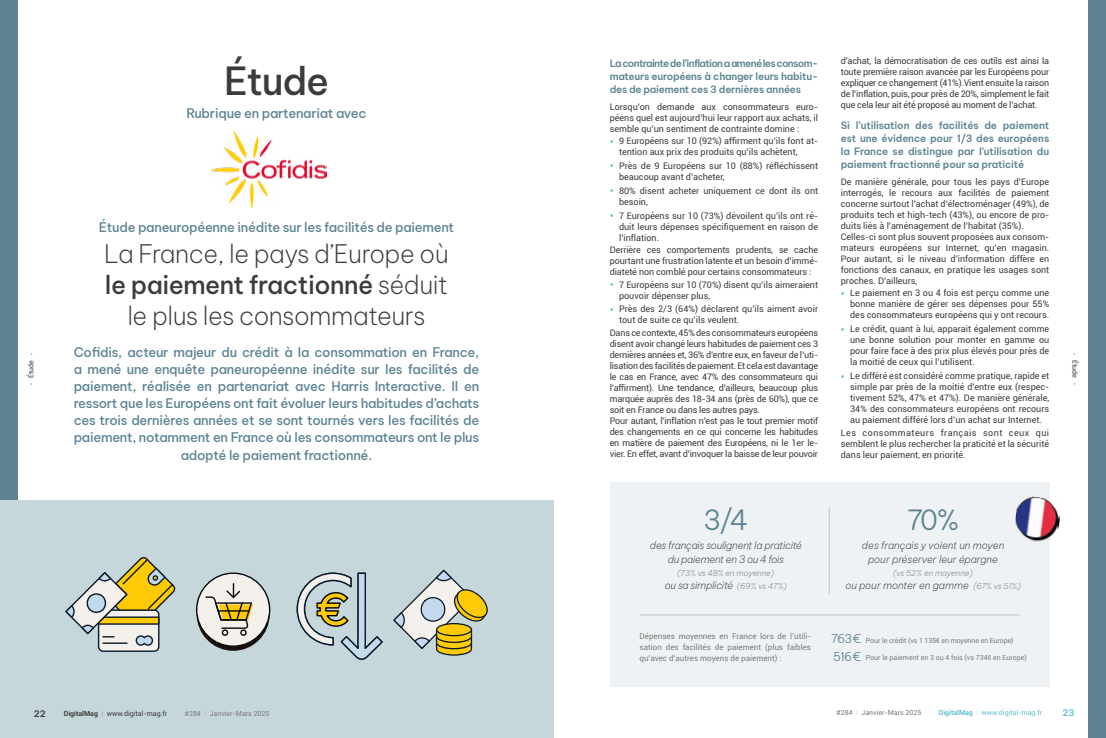
<style>
.page{position:relative;width:1106px;height:738px;background:#fff}
.page>*{position:absolute;margin:0;border:0;box-sizing:border-box;transform-origin:0 0}
.t1{font:500 38px "Be Vietnam Pro";letter-spacing:-.03em;color:#3c3c3b}
.t2{font:300 27.3px "Be Vietnam Pro";color:#5e8494}
.t3{font:200 25px/31px "Be Vietnam Pro";letter-spacing:-.02em;color:#3c3c3b;text-align:center}
.t4{font:500 13px/17px "Be Vietnam Pro";letter-spacing:-.02em;color:#5e8494;text-align:center}
.t5{font:600 10px/13px "Be Vietnam Pro";letter-spacing:-.02em;color:#5e8494;text-align:justify}
.t6{font:italic 200 10px/13.5px "Be Vietnam Pro";letter-spacing:-.015em;color:#3c3c3b;text-align:center}
.t7{font:9px/11px "Roboto";color:#3c3c3b;text-align:justify}
.t8{font:9px/11px "Roboto";letter-spacing:-.02em;color:#3c3c3b}
.t9{font:600 9px "Be Vietnam Pro";color:#3c3c3b}
.t10{font:600 9px "Be Vietnam Pro";color:#64c0cf}
.t11{font:8px/11px "Roboto";color:#7c7b7b;text-align:justify}
.t12{font:italic 200 8px "Be Vietnam Pro";color:#7c7b7b}
.t13{font:7px "Roboto";color:#7c7b7b}
.t14{font:7px "Roboto";color:#3c3c3b}
.t15{font:7px "Roboto";color:#64c0cf}
.s1{font-size:5.5px;color:#5e8494}
.s2{font-weight:500}
.s3{font-size:11.7px;color:#64c0cf}
.s4{font-size:8px;color:#7c7b7b}
.s5{font-family:"Be Vietnam Pro";font-weight:300;font-size:12px;color:#5e8494}
.s6{font-weight:700}
.s7{font-weight:100}
</style>
<div class="page">
<div style="left:1089px;top:0;width:17px;height:737px;background:#5e8494"></div>
<div style="left:0;top:0;width:17px;height:737px;background:#5e8494"></div>
<div style="left:0;top:500px;width:553px;height:237px;background:#c6d7dc"></div>
<svg style="left:65px;top:557px;width:110px;height:94px"></svg>
<svg style="left:196px;top:572px;width:74px;height:74px"></svg>
<svg style="left:296px;top:572px;width:87px;height:88px"></svg>
<svg style="left:393px;top:569px;width:95px;height:86px"></svg>
<img style="left:211px;top:132px;width:115px;height:76px">
<div style="left:609px;top:482px;width:440px;height:204px;background:#eff2f4"></div>
<hr style="left:829px;top:507px;width:1px;height:87px;background:#5e8494">
<img style="left:1015px;top:494px;width:45px;height:49px">
<hr style="left:639px;top:614px;width:380px;height:1px;background:#5e8494">
<p class="t14" style="left:26px;top:385px;width:34px;rotate:-90deg"><span class="s1">•</span> Étude <span class="s1">•</span></p>
<h1 class="t1" style="left:224px;top:49px;width:107px">Étude</h1>
<h3 class="t4" style="left:186px;top:103px;width:181px">Rubrique en partenariat avec</h3>
<h3 class="t4" style="left:99px;top:217px;width:357px">Étude paneuropéenne inédite sur les facilités de paiement</h3>
<h3 class="t3" style="left:104px;top:236px;width:346px">La France, le pays d’Europe où <span class="s2">le paiement fractionné</span> séduit le plus les consommateurs</h3>
<p class="t4" style="left:74px;top:342px;width:407px">Cofidis, acteur majeur du crédit à la consommation en France, a mené une enquête paneuropéenne inédite sur les facilités de paiement, réalisée en partenariat avec Harris Interactive. Il en ressort que les Européens ont fait évoluer leurs habitudes d’achats ces trois dernières années et se sont tournés vers les facilités de paiement, notamment en France où les consommateurs ont le plus adopté le paiement fractionné.</p>
<p class="t5" style="left:609px;top:55px;width:210px">La contrainte de l’inflation a amené les consom&shy;mateurs européens à changer leurs habitu&shy;des de paiement ces 3 dernières années</p>
<p class="t7" style="left:609px;top:100px;width:210px">Lorsqu’on demande aux consommateurs euro&shy;péens quel est aujourd’hui leur rapport aux achats, il semble qu’un sentiment de contrainte domine :</p>
<p class="t7" style="left:619px;top:135px;width:201px;text-indent:-9px"><span class="s3">•</span> 9 Européens sur 10 (92%) affirment qu’ils font at&shy;tention aux prix des produits qu’ils achètent,</p>
<p class="t7" style="left:619px;top:160px;width:200px;text-indent:-9px"><span class="s3">•</span> Près de 9 Européens sur 10 (88%) réfléchissent beaucoup avant d’acheter,</p>
<p class="t7" style="left:619px;top:184px;width:200px;text-indent:-9px"><span class="s3">•</span> 80% disent acheter uniquement ce dont ils ont besoin,</p>
<p class="t7" style="left:619px;top:209px;width:200px;text-indent:-9px"><span class="s3">•</span> 7 Européens sur 10 (73%) dévoilent qu’ils ont ré&shy;duit leurs dépenses spécifiquement en raison de l’inflation.</p>
<p class="t7" style="left:609px;top:244px;width:210px">Derrière ces comportements prudents, se cache pourtant une frustration latente et un besoin d’immé&shy;diateté non comblé pour certains consommateurs :</p>
<p class="t7" style="left:619px;top:278px;width:200px;text-indent:-9px"><span class="s3">•</span> 7 Européens sur 10 (70%) disent qu’ils aimeraient pouvoir dépenser plus,</p>
<p class="t7" style="left:619px;top:303px;width:200px;text-indent:-9px"><span class="s3">•</span> Près des 2/3 (64%) déclarent qu’ils aiment avoir tout de suite ce qu’ils veulent.</p>
<p class="t8" style="left:609px;top:326px;width:210px">Dans ce contexte, 45% des consommateurs européens disent avoir changé leurs habitudes de paiement ces 3 dernières années et, 36% d’entre eux, en faveur de l’uti&shy;lisation des facilités de paiement. Et cela est davantage le cas en France, avec 47% des consommateurs qui l’affirment). Une tendance, d’ailleurs, beaucoup plus marquée auprès des 18-34 ans (près de 60%), que ce soit en France ou dans les autres pays.<br>Pour autant, l’inflation n’est pas le tout premier motif des changements en ce qui concerne les habitudes en matière de paiement des Européens, ni le 1er le&shy;vier. En effet, avant d’invoquer la baisse de leur pouvoir</p>
<h2 class="t2" style="left:703px;top:497px;width:47px">3/4</h2>
<p class="t6" style="left:650px;top:537px;width:153px">des français soulignent la praticité du paiement en 3 ou 4 fois</p>
<p class="t12" style="left:677px;top:566px;width:98px">(73% vs 48% en moyenne)</p>
<p class="t6" style="left:665px;top:577px;width:124px">ou sa simplicité <span class="s4">(69% vs 47%)</span></p>
<p class="t7" style="left:840px;top:54px;width:210px">d’achat, la démocratisation de ces outils est ainsi la toute première raison avancée par les Européens pour expliquer ce changement (41%).Vient ensuite la raison de l’inflation, puis, pour près de 20%, simplement le fait que cela leur ait été proposé au moment de l’achat.</p>
<p class="t5" style="left:840px;top:118px;width:210px">Si l’utilisation des facilités de paiement est une évidence pour 1/3 des européens la France se distingue par l’utilisation du paiement fractionné pour sa praticité</p>
<p class="t7" style="left:840px;top:176px;width:210px;text-align:left">De manière générale, pour tous les pays d’Europe interrogés, le recours aux facilités de paiement concerne surtout l’achat d’électroménager (49%), de produits tech et high-tech (43%), ou encore de pro&shy;duits liés à l’aménagement de l’habitat (35%).<br>Celles-ci sont plus souvent proposées aux consom&shy;mateurs européens sur Internet, qu’en magasin.<br>Pour autant, si le niveau d’information diffère en fonctions des canaux, en pratique les usages sont proches. D’ailleurs,</p>
<p class="t7" style="left:850px;top:287px;width:200px;text-indent:-9px"><span class="s3">•</span> Le paiement en 3 ou 4 fois est perçu comme une bonne manière de gérer ses dépenses pour 55% des consommateurs européens qui y ont recours.</p>
<p class="t7" style="left:850px;top:323px;width:200px;text-indent:-9px"><span class="s3">•</span> Le crédit, quant à lui, apparait également comme une bonne solution pour monter en gamme ou pour faire face à des prix plus élevés pour près de la moitié de ceux qui l’utilisent.</p>
<p class="t7" style="left:850px;top:370px;width:200px;text-indent:-9px"><span class="s3">•</span> Le différé est considéré comme pratique, rapide et simple par près de la moitié d’entre eux (respec&shy;tivement 52%, 47% et 47%). De manière générale, 34% des consommateurs européens ont recours au paiement différé lors d’un achat sur Internet.</p>
<p class="t7" style="left:840px;top:426px;width:210px">Les consommateurs français sont ceux qui semblent le plus rechercher la praticité et la sécurité dans leur paiement, en priorité.</p>
<h2 class="t2" style="left:907px;top:497px;width:54px">70%</h2>
<p class="t6" style="left:862px;top:537px;width:144px">des français y voient un moyen pour préserver leur épargne</p>
<p class="t12" style="left:893px;top:566px;width:81px">(vs 52% en moyenne)</p>
<p class="t6" style="left:845px;top:577px;width:177px">ou pour monter en gamme <span class="s4">(67% vs 51%)</span></p>
<p class="t11" style="left:639px;top:630px;width:173px">Dépenses moyennes en France lors de l’utili&shy;sation des facilités de paiement (plus faibles qu’avec d’autres moyens de paiement) :</p>
<p class="t13" style="left:831px;top:635px;width:184px"><span class="s5">763€</span> Pour le crédit (vs 1 135€ en moyenne en Europe)</p>
<p class="t13" style="left:833px;top:652px;width:195px"><span class="s5">516€</span> Pour le paiement en 3 ou 4 fois (vs 734€ en Europe)</p>
<p class="t14" style="left:1079px;top:352px;width:34px;rotate:90deg"><span class="s1">•</span> Étude <span class="s1">•</span></p>
<p class="t9" style="left:34px;top:705px;width:13px">22</p>
<p class="t14" style="left:64px;top:707px;width:105px"><span class="s6">DigitalMag</span> <span class="s7">I</span> www.digital-mag.fr</p>
<p class="t13" style="left:185px;top:707px;width:86px">#284 <span class="s7">I</span> Janvier-Mars 2025</p>
<p class="t13" style="left:836px;top:707px;width:86px">#284 <span class="s7">I</span> Janvier-Mars 2025</p>
<p class="t15" style="left:938px;top:707px;width:105px"><span class="s6">DigitalMag</span> <span class="s7">I</span> www.digital-mag.fr</p>
<p class="t10" style="left:1062px;top:704px;width:14px">23</p>
</div>
